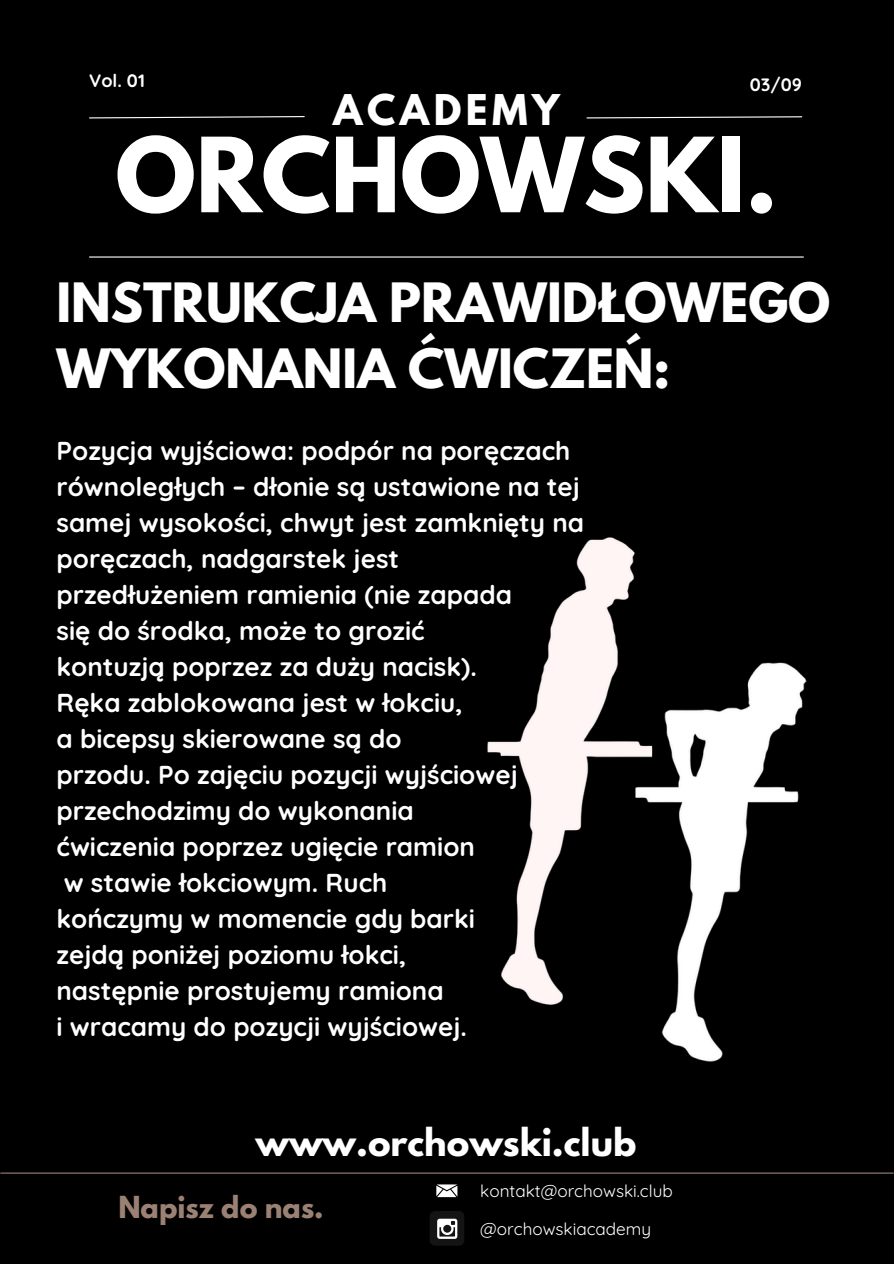
<style>
.page{position:relative;width:894px;height:1264px;background:#fff}
.page>*{position:absolute;margin:0;border:0;box-sizing:border-box;transform-origin:0 0}
.t1{font:700 91.65px "League Spartan";color:#fff}
.t2{font:700 48px/66.3px "League Spartan";color:#fff}
.t3{font:700 37.5px "League Spartan";letter-spacing:.12em;color:#fff}
.t4{font:700 34.05px "League Spartan";color:#fff}
.t5{font:700 26.85px "League Spartan";color:#9a8174}
.t6{font:700 25.95px/36px "Quicksand";color:#fff}
.t7{font:700 18px "Quicksand";color:#fff}
.t8{font:17.1px "Quicksand";color:#fff}
</style>
<div class="page">
<div style="left:0;top:0;width:893px;height:1263px;background:#000"></div>
<img style="left:487px;top:537px;width:148px;height:468px">
<img style="left:592px;top:643px;width:215px;height:419px">
<hr style="left:89px;top:256px;width:714px;height:1px;background:#fff">
<svg style="left:89px;top:116px;width:216px;height:3px"></svg>
<svg style="left:586px;top:116px;width:217px;height:3px"></svg>
<div style="left:429px;top:1210px;width:35px;height:35px;background:#141414;border-radius:5px"></div>
<svg style="left:437px;top:1218px;width:20px;height:20px"></svg>
<svg style="left:430px;top:1173px;width:33px;height:25px"></svg>
<hr style="left:0;top:1172px;width:893px;height:1px;background:#9a8174">
<p class="t7" style="left:89px;top:69px;width:57px">Vol. 01</p>
<h1 class="t7" style="left:749px;top:73px;width:54px">03/09</h1>
<p class="t3" style="left:333px;top:92px;width:228px">ACADEMY</p>
<h3 class="t1" style="left:115px;top:130px;width:663px">ORCHOWSKI.</h3>
<h6 class="t2" style="left:56px;top:275px;width:775px">INSTRUKCJA PRAWIDŁOWEGO<br>WYKONANIA ĆWICZEŃ:</h6>
<h6 class="t6" style="left:56px;top:432px;width:529px">Pozycja wyjściowa: podpór na poręczach równoległych – dłonie są ustawione na tej samej wysokości, chwyt jest zamknięty na poręczach, nadgarstek jest przedłużeniem ramienia (nie zapada<br>się do środka, może to grozić<br>kontuzją poprzez za duży nacisk).<br>Ręka zablokowana jest w łokciu,<br>a bicepsy skierowane są do<br>przodu. Po zajęciu pozycji wyjściowej przechodzimy do wykonania<br>ćwiczenia poprzez ugięcie ramion<br>w stawie łokciowym. Ruch<br>kończymy w momencie gdy barki<br>zejdą poniżej poziomu łokci,<br>następnie prostujemy ramiona<br>i wracamy do pozycji wyjściowej.</h6>
<p class="t4" style="left:255px;top:1125px;width:382px">www.orchowski.club</p>
<h5 class="t5" style="left:118px;top:1193px;width:207px">Napisz do nas.</h5>
<p class="t8" style="left:480px;top:1179px;width:194px">kontakt@orchowski.club</p>
<h2 class="t8" style="left:480px;top:1218px;width:172px">@orchowskiacademy</h2>
</div>
